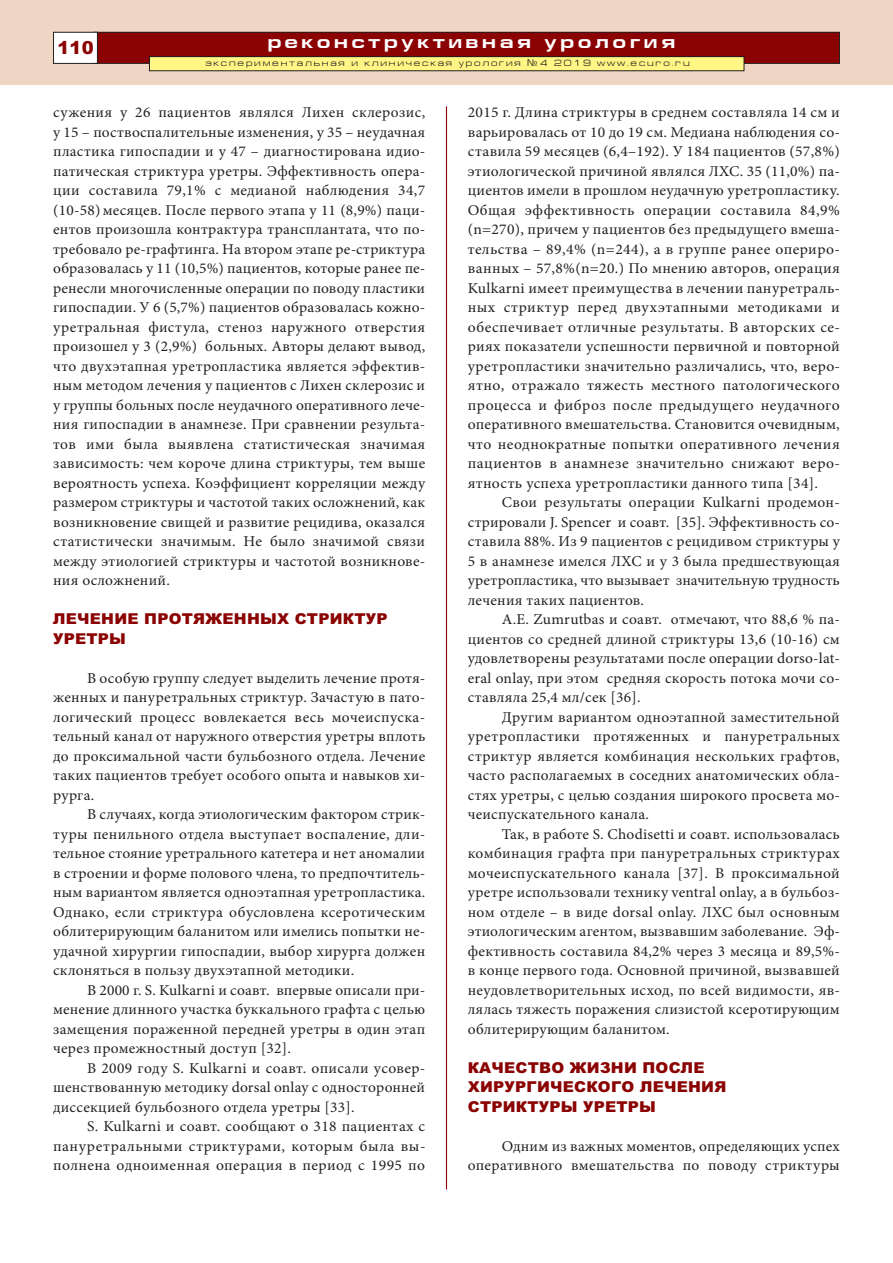
<style>
.page{position:relative;width:893px;height:1263px;background:#fff}
.page>*{position:absolute;margin:0;border:0;box-sizing:border-box;transform-origin:0 0}
.t1{font:700 18px "Europe Ext";letter-spacing:.2em;color:#fff}
.t2{font:900 18px "Arial";color:#8b0202}
.t3{font:15px/19.5px "Minion Pro";letter-spacing:.015em;color:#231f20;text-align:justify}
.t4{font:15px/19.5px "Minion Pro";letter-spacing:.015em;color:#231f20;text-align:justify;scale:1.04 1}
.t5{font:900 15px/19.5px "Arial";letter-spacing:.015em;color:#8b0202}
.t6{font:9px "Europe Ext Normal";letter-spacing:.2em;color:#231f20}
.s1{font-family:"Europe"}
</style>
<div class="page">
<div style="left:0;top:0;width:893px;height:85px;background:#eed5c4"></div>
<div style="left:94px;top:33px;width:745px;height:30px;background:#8b0202"></div>
<div style="left:94px;top:32px;width:746px;height:32px;border:1px solid #231f20"></div>
<div style="left:54px;top:33px;width:43px;height:30px;background:#fff"></div>
<div style="left:53px;top:32px;width:45px;height:32px;border:1px solid #231f20"></div>
<div style="left:150px;top:57px;width:594px;height:13px;background:#fff685"></div>
<div style="left:149px;top:56px;width:595px;height:15px;border:1px solid #231f20"></div>
<hr style="left:446px;top:106px;width:1px;height:1083px;background:#8b0202">
<p class="t2" style="left:58px;top:37px;width:38px">110</p>
<p class="t1" style="left:268px;top:31px;width:409px">реконструктивная урология</p>
<p class="t6" style="left:205px;top:58px;width:486px">экспериментальная и клиническая урология <span class="s1">¹</span>4 2019 www.ecuro.ru</p>
<p class="t3" style="left:53px;top:104px;width:374px">сужения у 26 пациентов являлся Лихен склерозис, у 15 – поствоспалительные изменения, у 35 – неудачная пластика гипоспадии и у 47 – диагностирована идио&shy;патическая стриктура уретры. Эффективность опера&shy;ции составила 79,1% с медианой наблюдения 34,7 (10-58)месяцев. После первого этапа у 11 (8,9%) паци&shy;ентов произошла контрактура трансплантата, что по&shy;требовало ре-графтинга. На втором этапе ре-стриктура образовалась у 11 (10,5%) пациентов, которые ранее пе&shy;ренесли многочисленные операции по поводу пластики гипоспадии. У 6 (5,7%) пациентов образовалась кожно&shy;уретральная фистула, стеноз наружного отверстия произошел у 3 (2,9%) больных. Авторы делают вывод, что двухэтапная уретропластика является эффектив&shy;ным методом лечения у пациентов с Лихен склерозис и у группы больных после неудачного оперативного лече&shy;ния гипоспадии в анамнезе. При сравнении результа&shy;тов ими была выявлена статистическая значимая зависимость: чем короче длина стриктуры, тем выше вероятность успеха. Коэффициент корреляции между размером стриктуры и частотой таких осложнений, как возникновение свищей и развитие рецидива, оказался статистически значимым. Не было значимой связи между этиологией стриктуры и частотой возникнове&shy;ния осложнений.</p>
<p class="t5" style="left:53px;top:609px;width:336px">ЛЕЧЕНИЕ ПРОТЯЖЕННЫХ СТРИКТУР<br>УРЕТРЫ</p>
<p class="t3" style="left:53px;top:669px;width:374px;text-indent:34px">В особую группу следует выделить лечение протя&shy;женных и пануретральных стриктур. Зачастую в пато&shy;логический процесс вовлекается весь мочеиспуска&shy;тельный канал от наружного отверстия уретры вплоть до проксимальной части бульбозного отдела. Лечение таких пациентов требует особого опыта и навыков хи&shy;рурга.</p>
<p class="t3" style="left:53px;top:806px;width:374px;text-indent:34px">В случаях, когда этиологическим фактором стрик&shy;туры пенильного отдела выступает воспаление, дли&shy;тельное стояние уретрального катетера и нет аномалии в строении и форме полового члена, то предпочтитель&shy;ным вариантом является одноэтапная уретропластика.<br>Однако, если стриктура обусловлена ксеротическим облитерирующим баланитом или имелись попытки не&shy;удачной хирургии гипоспадии, выбор хирурга должен склоняться в пользу двухэтапной методики.</p>
<p class="t3" style="left:53px;top:981px;width:374px;text-indent:34px">В 2000 г. S. Kulkarni и соавт. впервые описали при&shy;менение длинного участка буккального графта с целью замещения пораженной передней уретры в один этап через промежностный доступ [32].</p>
<p class="t3" style="left:53px;top:1059px;width:374px;text-indent:34px">В 2009 году S. Kulkarni и соавт. описали усовер&shy;шенствованную методику dorsal onlay с односторонней диссекцией бульбозного отдела уретры [33].</p>
<p class="t4" style="left:53px;top:1118px;width:360px;text-indent:34px">S. Kulkarni и соавт. сообщают о 318 пациентах с пануретральными стриктурами, которым была вы&shy;полнена одноименная операция в период с 1995 по</p>
<p class="t4" style="left:468px;top:104px;width:360px">2015 г. Длина стриктуры в среднем составляла 14 см и варьировалась от 10 до 19 см. Медиана наблюдения со&shy;ставила 59 месяцев (6,4–192). У 184 пациентов (57,8%) этиологической причиной являлся ЛХС. 35 (11,0%) па&shy;циентов имели в прошлом неудачную уретропластику.<br>Общая эффективность операции составила 84,9% (n=270), причем у пациентов без предыдущего вмеша&shy;тельства – 89,4% (n=244), а в группе ранее опериро&shy;ванных – 57,8%(n=20.) По мнению авторов, операция Kulkarni имеет преимущества в лечении пануретраль&shy;ных стриктур перед двухэтапными методиками и обеспечивает отличные результаты. В авторских се&shy;риях показатели успешности первичной и повторной уретропластики значительно различались, что, веро&shy;ятно, отражало тяжесть местного патологического процесса и фиброз после предыдущего неудачного оперативного вмешательства. Становится очевидным, что неоднократные попытки оперативного лечения пациентов в анамнезе значительно снижают веро&shy;ятность успеха уретропластики данного типа [34].</p>
<p class="t3" style="left:468px;top:494px;width:374px;text-indent:34px">Свои результаты операции Kulkarni продемон&shy;стрировали J. Spencer и соавт. [35]. Эффективность со&shy;ставила 88%. Из 9 пациентов с рецидивом стриктуры у 5 в анамнезе имелся ЛХС и у 3 была предшествующая уретропластика, что вызывает значительную трудность лечения таких пациентов.</p>
<p class="t3" style="left:468px;top:611px;width:374px;text-indent:34px">A.E. Zumrutbas и соавт. отмечают, что 88,6 % па&shy;циентов со средней длиной стриктуры 13,6 (10-16) см удовлетворены результатами после операции dorso-lat&shy;eral onlay, при этом средняя скорость потока мочи со&shy;ставляла 25,4 мл/сек [36].</p>
<p class="t3" style="left:468px;top:708px;width:374px;text-indent:34px">Другим вариантом одноэтапной заместительной уретропластики протяженных и пануретральных стриктур является комбинация нескольких графтов, часто располагаемых в соседних анатомических обла&shy;стях уретры, с целью создания широкого просвета мо&shy;чеиспускательного канала.</p>
<p class="t3" style="left:468px;top:825px;width:374px;text-indent:34px">Так, в работе S. Chodisetti и соавт. использовалась комбинация графта при пануретральных стриктурах мочеиспускательного канала [37]. В проксимальной уретре использовали технику ventral onlay, а в бульбоз&shy;ном отделе – в виде dorsal onlay. ЛХС был основным этиологическим агентом, вызвавшим заболевание. Эф&shy;фективность составила 84,2% через 3 месяца и 89,5%- в конце первого года. Основной причиной, вызвавшей неудовлетворительных исход, по всей видимости, яв&shy;лялась тяжесть поражения слизистой ксеротирующим облитерирующим баланитом.</p>
<p class="t5" style="left:468px;top:1058px;width:260px">КАЧЕСТВО ЖИЗНИ ПОСЛЕ<br>ХИРУРГИЧЕСКОГО ЛЕЧЕНИЯ<br>СТРИКТУРЫ УРЕТРЫ</p>
<p class="t3" style="left:468px;top:1137px;width:374px;text-align:right">Одним из важных моментов, определяющих успех оперативного вмешательства по поводу стриктуры</p>
</div>
